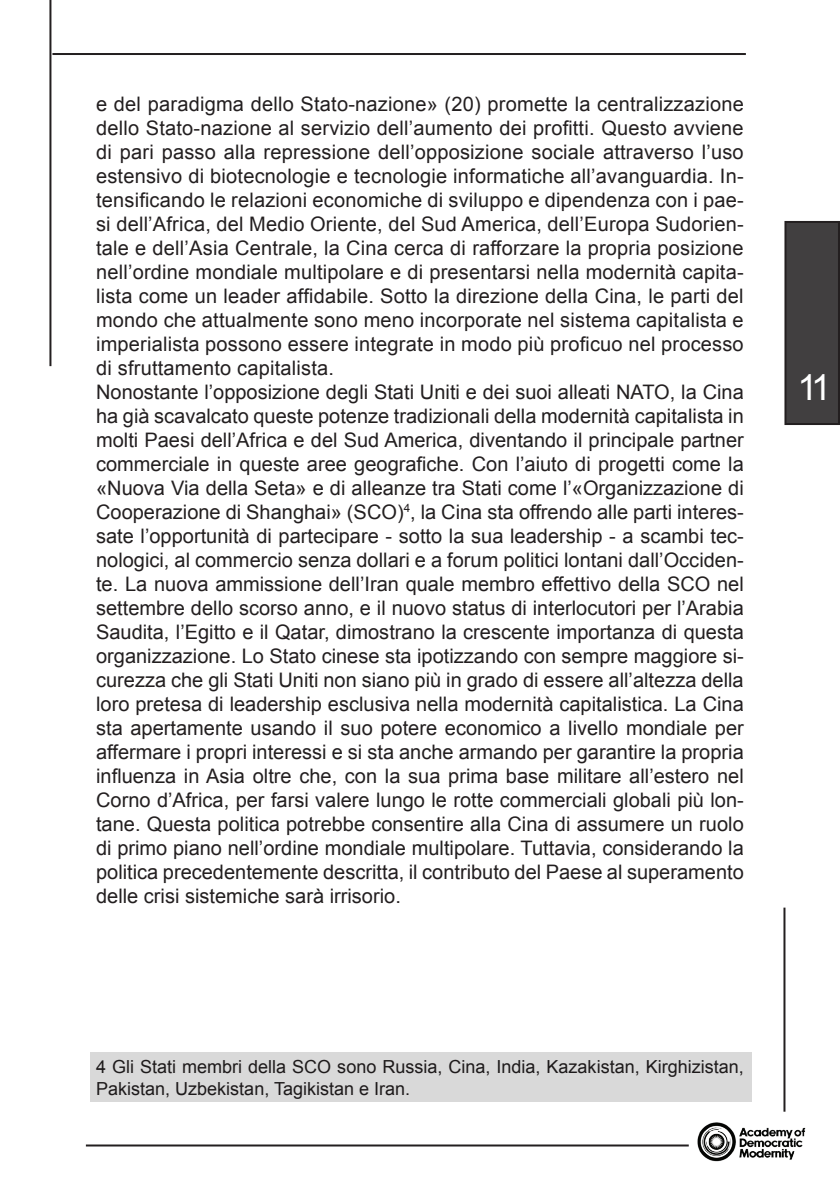
<style>
.page{position:relative;width:840px;height:1191px;background:#fff}
.page>*{position:absolute;margin:0;border:0;box-sizing:border-box;transform-origin:0 0}
.t1{font:36px "Arial";color:#fff}
.t2{font:20px/24px "Arial";color:#231f20}
.t3{font:18px/21.6px "Arial";color:#231f20}
</style>
<div class="page">
<div style="left:785px;top:222px;width:53px;height:202px;background:#413f40"></div>
<div style="left:784px;top:221px;width:55px;height:204px;border:2px solid #231f20"></div>
<img style="left:697px;top:1111px;width:109px;height:51px">
<hr style="left:52px;top:53px;width:693px;height:2px;background:#231f20">
<hr style="left:49px;top:0;width:2px;height:366px;background:#231f20">
<hr style="left:86px;top:1144px;width:602px;height:2px;background:#231f20">
<hr style="left:783px;top:907px;width:2px;height:204px;background:#231f20">
<div style="left:90px;top:1052px;width:661px;height:49px;background:#d9d9d9"></div>
<p class="t2" style="left:96px;top:92px;width:649px">e del paradigma dello Stato-nazione» (20) promette la centralizzazione dello Stato-nazione al servizio dell’aumento dei profitti. Questo avviene di pari passo alla repressione dell’opposizione sociale attraverso l’uso estensivo di biotecnologie e tecnologie informatiche all’avanguardia. In&shy;tensificando le relazioni economiche di sviluppo e dipendenza con i pae&shy;si dell’Africa, del Medio Oriente, del Sud America, dell’Europa Sudorien&shy;tale e dell’Asia Centrale, la Cina cerca di rafforzare la propria posizione nell’ordine mondiale multipolare e di presentarsi nella modernità capita&shy;lista come un leader affidabile. Sotto la direzione della Cina, le parti del mondo che attualmente sono meno incorporate nel sistema capitalista e imperialista possono essere integrate in modo più proficuo nel processo di sfruttamento capitalista.<br>Nonostante l’opposizione degli Stati Uniti e dei suoi alleati NATO, la Cina ha già scavalcato queste potenze tradizionali della modernità capitalista in molti Paesi dell’Africa e del Sud America, diventando il principale partner commerciale in queste aree geografiche. Con l’aiuto di progetti come la «Nuova Via della Seta» e di alleanze tra Stati come l’«Organizzazione di Cooperazione di Shanghai» (SCO)<sup>4</sup>, la Cina sta offrendo alle parti interes&shy;sate l’opportunità di partecipare - sotto la sua leadership - a scambi tec&shy;nologici, al commercio senza dollari e a forum politici lontani dall’Occiden&shy;te. La nuova ammissione dell’Iran quale membro effettivo della SCO nel settembre dello scorso anno, e il nuovo status di interlocutori per l’Arabia Saudita, l’Egitto e il Qatar, dimostrano la crescente importanza di questa organizzazione. Lo Stato cinese sta ipotizzando con sempre maggiore si&shy;curezza che gli Stati Uniti non siano più in grado di essere all’altezza della loro pretesa di leadership esclusiva nella modernità capitalistica. La Cina sta apertamente usando il suo potere economico a livello mondiale per affermare i propri interessi e si sta anche armando per garantire la propria influenza in Asia oltre che, con la sua prima base militare all’estero nel Corno d’Africa, per farsi valere lungo le rotte commerciali globali più lon&shy;tane. Questa politica potrebbe consentire alla Cina di assumere un ruolo di primo piano nell’ordine mondiale multipolare. Tuttavia, considerando la politica precedentemente descritta, il contributo del Paese al superamento delle crisi sistemiche sarà irrisorio.</p>
<h1 class="t1" style="left:797px;top:363px;width:35px">11</h1>
<p class="t3" style="left:96px;top:1056px;width:649px">4 Gli Stati membri della SCO sono Russia, Cina, India, Kazakistan, Kirghizistan,<br>Pakistan, Uzbekistan, Tagikistan e Iran.</p>
</div>
